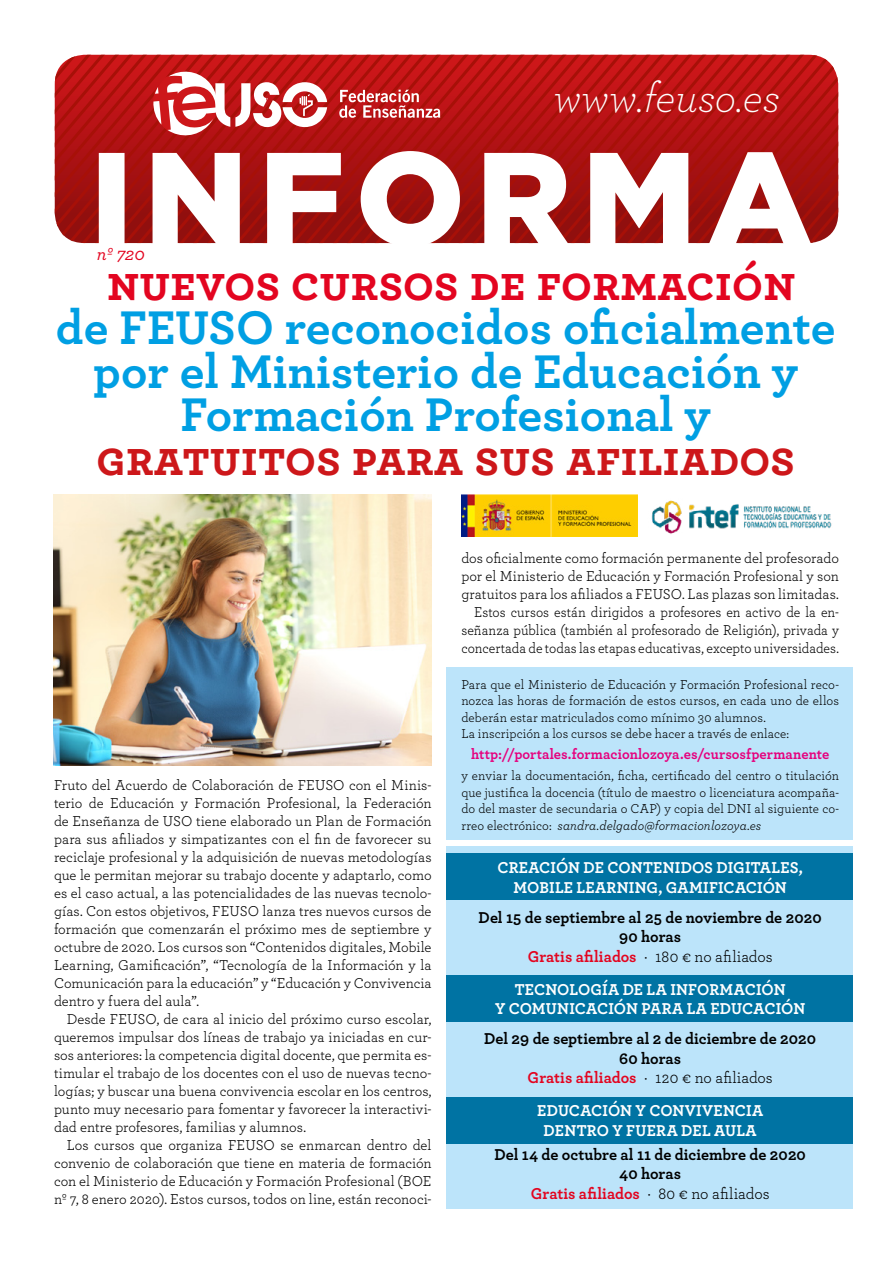
<style>
.page{position:relative;width:893px;height:1263px;background:#fff}
.page>*{position:absolute;margin:0;border:0;box-sizing:border-box;transform-origin:0 0}
.t1{font:700 49.5px/43.5px "Archer Pro";letter-spacing:-.005em;color:#009fe3;text-align:center}
.t2{font:700 49.5px "Archer Pro";color:#cd171a}
.t3{font:700 49.5px "Archer Pro";color:#e30520}
.t4{font:italic 300 43.2px "Archer Pro";color:#fff}
.t5{font:italic 500 18.15px "Archer Pro";color:#e30520}
.t6{font:700 16.5px/19.5px "Archer Pro";letter-spacing:.005em;color:#000;text-align:center}
.t7{font:700 16.5px/19.5px "Archer Pro";letter-spacing:.005em;color:#fff;text-align:center}
.t8{font:15px/18px "Archer Pro";color:#000;text-align:justify}
.t9{font:700 15px "Archer Pro";color:#e6007d;scale:.96 1}
.t10{font:13.5px/16.5px "Archer Pro";letter-spacing:.005em;color:#000;text-align:justify;scale:.96 1}
.t11{font:13.5px/16.5px "Archer Pro";letter-spacing:.005em;color:#000}
.s1{font-style:italic}
.s2{color:#e30520}
.s3{font-weight:400}
</style>
<div class="page">
<div style="left:446px;top:847px;width:407px;height:362px;background:#bce4fa"></div>
<div style="left:446px;top:668px;width:407px;height:172px;background:#bce4fa"></div>
<svg style="left:124px;top:243px;width:660px;height:1px"></svg>
<svg style="left:55px;top:55px;width:783px;height:188px"></svg>
<div style="left:446px;top:853px;width:407px;height:47px;background:#0073a3"></div>
<div style="left:446px;top:975px;width:407px;height:47px;background:#0073a3"></div>
<div style="left:446px;top:1097px;width:407px;height:46px;background:#0073a3"></div>
<img style="left:53px;top:495px;width:379px;height:270px">
<img style="left:461px;top:494px;width:177px;height:43px">
<img style="left:651px;top:500px;width:181px;height:34px">
<h2 class="t4" style="left:554px;top:68px;width:228px">www.feuso.es</h2>
<p class="t5" style="left:97px;top:241px;width:49px">nº 720</p>
<h1 class="t3" style="left:107px;top:245px;width:690px">nuevos cursos de formación</h1>
<h1 class="t1" style="left:56px;top:303px;width:781px">de FEUSO reconocidos oficialmente por el Ministerio de Educación y<br>Formación Profesional y</h1>
<h1 class="t2" style="left:96px;top:419px;width:700px">gratuitos para sus afiliados</h1>
<p class="t8" style="left:54px;top:776px;width:379px">Fruto del Acuerdo de Colaboración de FEUSO con el Minis&shy;terio de Educación y Formación Profesional, la Federación de Enseñanza de USO tiene elaborado un Plan de Formación para sus afiliados y simpatizantes con el fin de favorecer su reciclaje profesional y la adquisición de nuevas metodologías que le permitan mejorar su trabajo docente y adaptarlo, como es el caso actual, a las potencialidades de las nuevas tecnolo&shy;gías. Con estos objetivos, FEUSO lanza tres nuevos cursos de formación que comenzarán el próximo mes de septiembre y octubre de 2020. Los cursos son “Contenidos digitales, Mobile Learning, Gamificación”, “Tecnología de la Información y la Comunicación para la educación” y “Educación y Convivencia dentro y fuera del aula”.</p>
<p class="t8" style="left:54px;top:1010px;width:379px;text-indent:13px">Desde FEUSO, de cara al inicio del próximo curso escolar, queremos impulsar dos líneas de trabajo ya iniciadas en cur&shy;sos anteriores: la competencia digital docente, que permita es&shy;timular el trabajo de los docentes con el uso de nuevas tecno&shy;logías; y buscar una buena convivencia escolar en los centros, punto muy necesario para fomentar y favorecer la interactivi&shy;dad entre profesores, familias y alumnos.</p>
<p class="t8" style="left:54px;top:1136px;width:379px;text-indent:13px">Los cursos que organiza FEUSO se enmarcan dentro del convenio de colaboración que tiene en materia de formación con el Ministerio de Educación y Formación Profesional (BOE nº 7, 8 enero 2020). Estos cursos, todos on line, están reconoci-</p>
<p class="t8" style="left:461px;top:548px;width:379px;text-align:right">dos oficialmente como formación permanente del profesorado por el Ministerio de Educación y Formación Profesional y son gratuitos para los afiliados a FEUSO. Las plazas son limitadas.<br>Estos cursos están dirigidos a profesores en activo de la en&shy;señanza pública (también al profesorado de Religión), privada y concertada de todas las etapas educativas, excepto universidades.</p>
<p class="t11" style="left:461px;top:675px;width:379px">Para que el Ministerio de Educación y Formación Profesional reco&shy;nozca las horas de formación de estos cursos, en cada uno de ellos deberán estar matriculados como mínimo 30 alumnos.<br>La inscripción a los cursos se debe hacer a través de enlace:</p>
<p class="t9" style="left:471px;top:742px;width:375px">http://portales.formacionlozoya.es/cursosfpermanente</p>
<p class="t10" style="left:461px;top:767px;width:395px">y enviar la documentación, ficha, certificado del centro o titulación que justifica la docencia (título de maestro o licenciatura acompaña&shy;do del master de secundaria o CAP) y copia del DNI al siguiente co&shy;rreo electrónico: <span class="s1">sandra.delgado@formacionlozoya.es</span></p>
<p class="t7" style="left:497px;top:857px;width:307px">CREACIÓN DE CONTENIDOS DIGITALES,<br>MOBILE LEARNING, GAMIFICACIÓN</p>
<p class="t6" style="left:479px;top:906px;width:345px">Del 15 de septiembre al 25 de noviembre de 2020<br>90 horas<br><span class="s2">Gratis afiliados</span> <span class="s3">· 180 € no afiliados</span></p>
<p class="t7" style="left:495px;top:978px;width:312px">TECNOLOGÍA DE LA INFORMACIÓN<br>Y COMUNICACIÓN PARA LA EDUCACIÓN</p>
<p class="t6" style="left:484px;top:1028px;width:334px">Del 29 de septiembre al 2 de diciembre de 2020<br>60 horas<br><span class="s2">Gratis afiliados</span> <span class="s3">· 120 € no afiliados</span></p>
<p class="t7" style="left:537px;top:1100px;width:227px">EDUCACIÓN Y CONVIVENCIA<br>DENTRO Y FUERA DEL AULA</p>
<p class="t6" style="left:494px;top:1143px;width:313px">Del 14 de octubre al 11 de diciembre de 2020<br>40 horas<br><span class="s2">Gratis afiliados</span> <span class="s3">· 80 € no afiliados</span></p>
</div>
